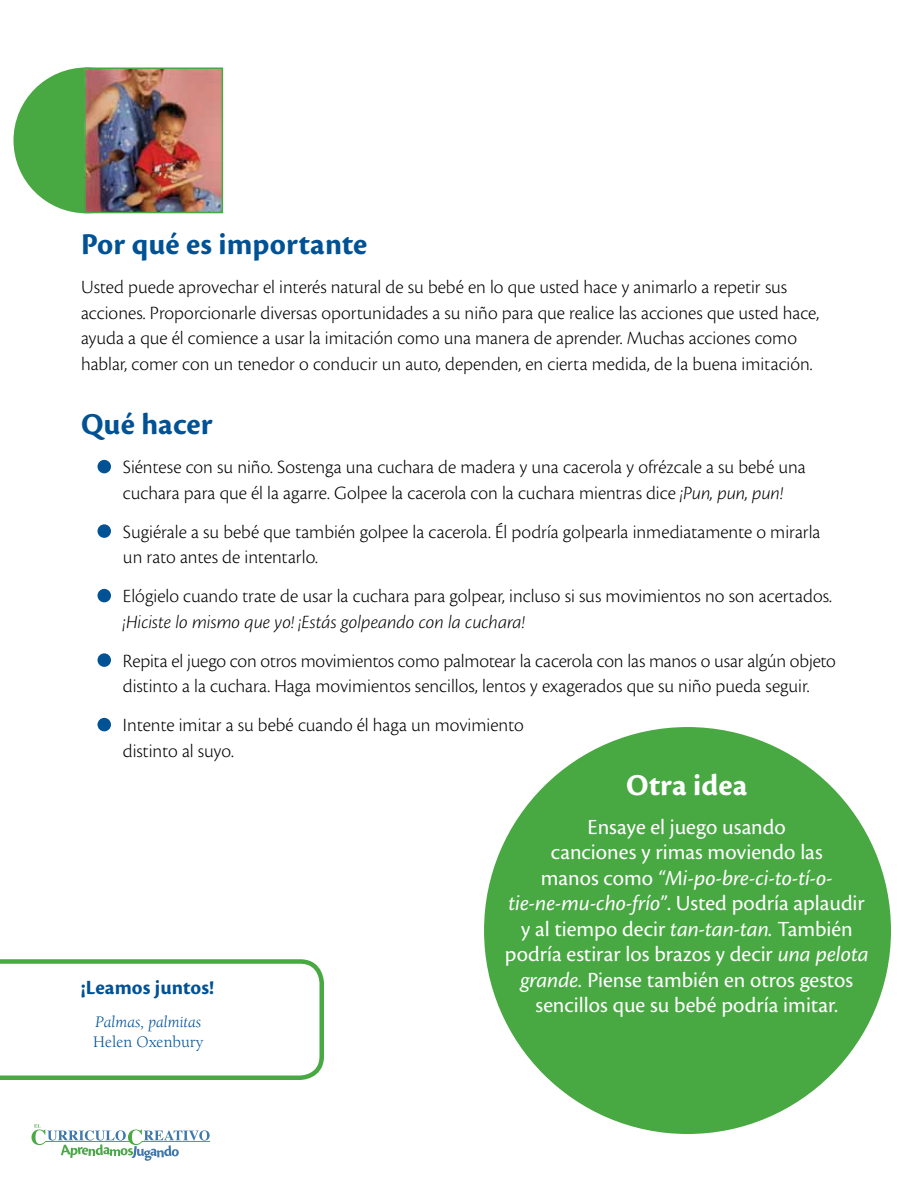
<style>
.page{position:relative;width:918px;height:1188px;background:#fff}
.page>*{position:absolute;margin:0;border:0;box-sizing:border-box;transform-origin:0 0}
.t1{font:700 31.5px "Cronos Pro";letter-spacing:.005em;color:#005295}
.t2{font:700 31.5px "Cronos Pro";letter-spacing:.005em;color:#fff}
.t3{font:22.5px/25.5px "Cronos Pro";color:#fff;text-align:center}
.t4{font:700 21px "Cronos Pro";color:#005295}
.t5{font:300 19.5px/25.5px "Cronos Pro";color:#000}
.t6{font:italic 300 19.5px "Cronos Pro";letter-spacing:-.005em;color:#000}
.t7{font:italic 16.5px "Berkeley Std";color:#005295}
.t8{font:16.5px "Berkeley Std";color:#005295}
.s1{font-style:italic}
</style>
<div class="page">
<div style="left:14px;top:68px;width:145px;height:145px;background:#48a842;border-radius:50%"></div>
<svg style="left:32px;top:1124px;width:178px;height:37px"></svg>
<svg style="left:0;top:959px;width:324px;height:121px"></svg>
<div style="left:484px;top:727px;width:407px;height:407px;background:#48a842;border-radius:50%"></div>
<div style="left:98px;top:460px;width:13px;height:13px;background:#005295;border-radius:50%"></div>
<div style="left:98px;top:524px;width:13px;height:14px;background:#005295;border-radius:50%"></div>
<div style="left:98px;top:589px;width:13px;height:13px;background:#005295;border-radius:50%"></div>
<div style="left:98px;top:653px;width:13px;height:14px;background:#005295;border-radius:50%"></div>
<div style="left:98px;top:718px;width:13px;height:13px;background:#005295;border-radius:50%"></div>
<img style="left:83px;top:67px;width:141px;height:147px">
<h1 class="t1" style="left:81px;top:226px;width:288px">Por qué es importante</h1>
<p class="t5" style="left:81px;top:274px;width:740px">Usted puede aprovechar el interés natural de su bebé en lo que usted hace y animarlo a repetir sus acciones. Proporcionarle diversas oportunidades a su niño para que realice las acciones que usted hace, ayuda a que él comience a usar la imitación como una manera de aprender. Muchas acciones como hablar, comer con un tenedor o conducir un auto, dependen, en cierta medida, de la buena imitación.</p>
<h1 class="t1" style="left:81px;top:406px;width:133px">Qué hacer</h1>
<p class="t5" style="left:123px;top:454px;width:684px">Siéntese con su niño. Sostenga una cuchara de madera y una cacerola y ofrézcale a su bebé una cuchara para que él la agarre. Golpee la cacerola con la cuchara mientras dice <span class="s1">¡Pun, pun, pun!</span></p>
<p class="t5" style="left:123px;top:519px;width:699px">Sugiérale a su bebé que también golpee la cacerola. Él podría golpearla inmediatamente o mirarla un rato antes de intentarlo.</p>
<p class="t5" style="left:123px;top:583px;width:711px">Elógielo cuando trate de usar la cuchara para golpear, incluso si sus movimientos no son acertados.</p>
<p class="t6" style="left:123px;top:611px;width:403px">¡Hiciste lo mismo que yo! ¡Estás golpeando con la cuchara!</p>
<p class="t5" style="left:123px;top:648px;width:714px">Repita el juego con otros movimientos como palmotear la cacerola con las manos o usar algún objeto distinto a la cuchara. Haga movimientos sencillos, lentos y exagerados que su niño pueda seguir.</p>
<p class="t5" style="left:123px;top:712px;width:402px">Intente imitar a su bebé cuando él haga un movimiento distinto al suyo.</p>
<p class="t4" style="left:81px;top:975px;width:135px">¡Leamos juntos!</p>
<p class="t7" style="left:95px;top:1013px;width:108px">Palmas, palmitas</p>
<p class="t8" style="left:93px;top:1033px;width:112px">Helen Oxenbury</p>
<h1 class="t2" style="left:626px;top:767px;width:123px">Otra idea</h1>
<p class="t3" style="left:505px;top:814px;width:366px">Ensaye el juego usando<br>canciones y rimas moviendo las<br>manos como <span class="s1">“Mi-po-bre-ci-to-tí-o&shy;tie-ne-mu-cho-frío”</span>. Usted podría aplaudir y al tiempo decir <span class="s1">tan-tan-tan.</span> También podría estirar los brazos y decir <span class="s1">una pelota grande.</span> Piense también en otros gestos sencillos que su bebé podría imitar.</p>
</div>
